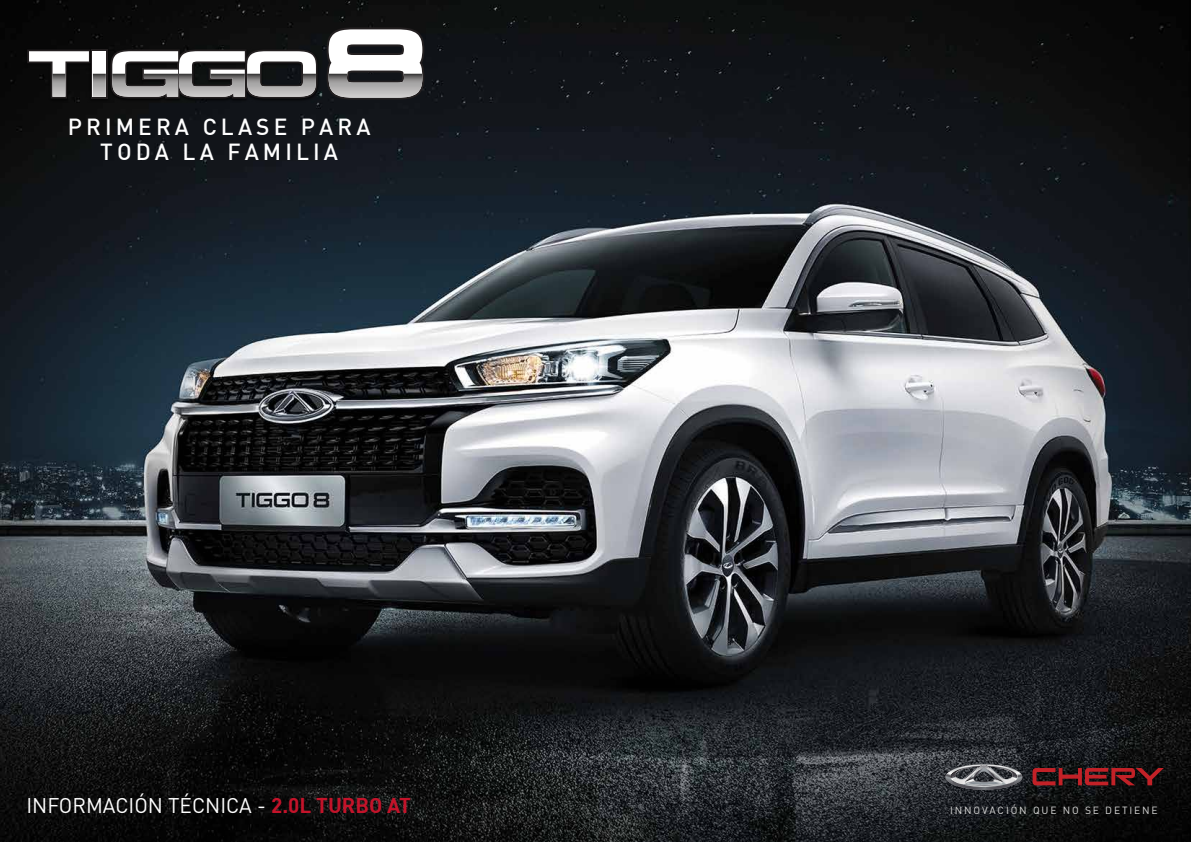
<style>
.page{position:relative;width:1191px;height:842px;background:#fff}
.page>*{position:absolute;margin:0;border:0;box-sizing:border-box;transform-origin:0 0}
.t1{font:500 22.8px/24.8px "DIN";letter-spacing:.18em;color:#fff;text-align:center}
.t2{font:21px "DIN";color:#fff}
.t3{font:10.3px "DIN";letter-spacing:.18em;color:#dadad9}
.s1{font-weight:700;color:#c4132a}
</style>
<div class="page">
<img style="left:0;top:0;width:1191px;height:842px">
<img style="left:24px;top:47px;width:64px;height:56px">
<img style="left:88px;top:102px;width:19px;height:1px">
<svg style="left:27px;top:25px;width:399px;height:77px"></svg>
<svg style="left:1032px;top:768px;width:131px;height:17px"></svg>
<svg style="left:945px;top:764px;width:77px;height:26px"></svg>
<p class="t1" style="left:68px;top:114px;width:304px">PRIMERA CLASE PARA<br>TODA LA FAMILIA</p>
<p class="t2" style="left:26px;top:793px;width:386px">INFORMACIÓN TÉCNICA - <span class="s1">2.0L TURBO AT</span></p>
<p class="t3" style="left:950px;top:804px;width:209px">INNOVACIÓN QUE NO SE DETIENE</p>
</div>
